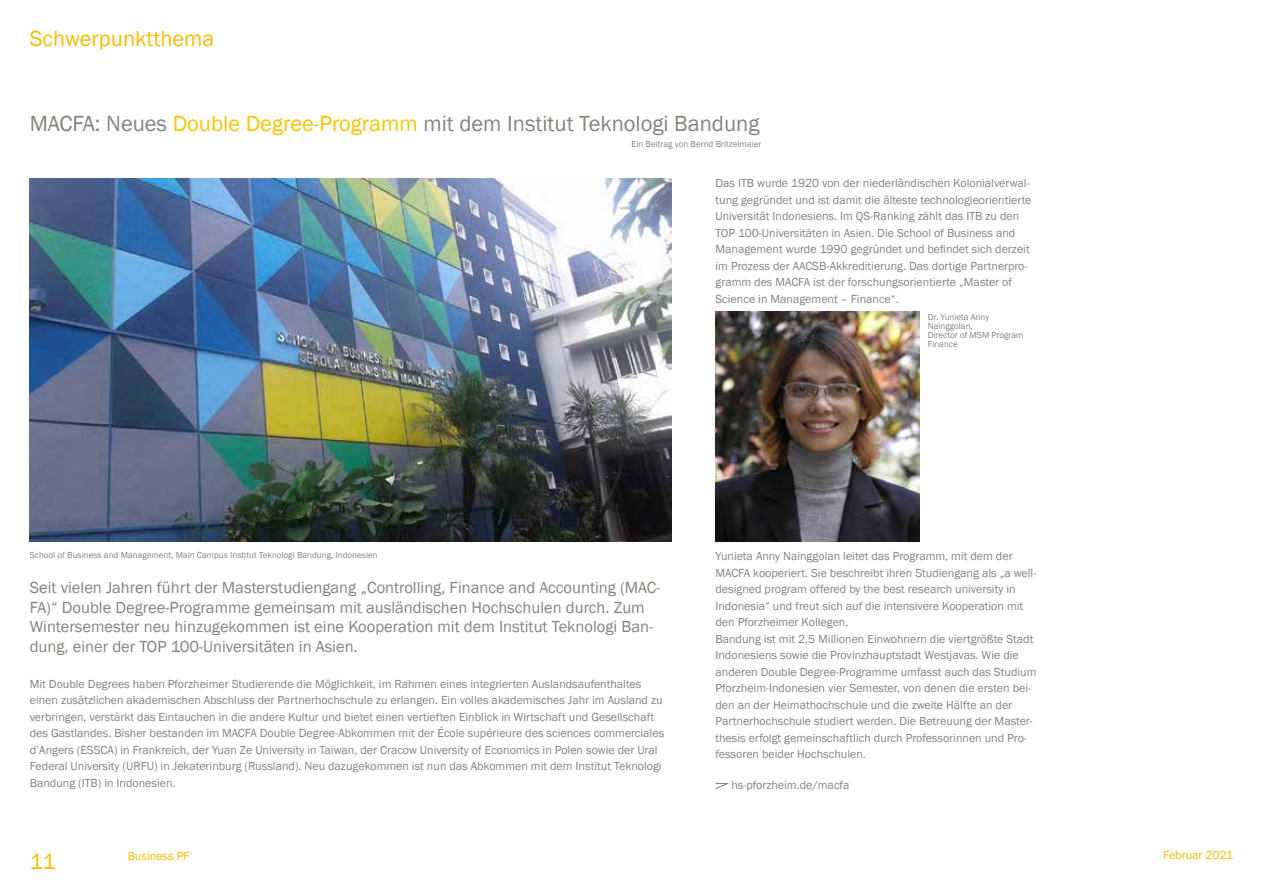
<style>
.page{position:relative;width:1263px;height:893px;background:#fff}
.page>*{position:absolute;margin:0;border:0;box-sizing:border-box;transform-origin:0 0}
.t1{font:22.5px "Franklin Gothic";color:#86827c}
.t2{font:22.5px "Franklin Gothic";color:#fbba00}
.t3{font:16.5px/19.5px "Franklin Gothic";color:#86827c}
.t4{font:12px/16.5px "Franklin Gothic";color:#86827c}
.t5{font:12px "Franklin Gothic";color:#fbba00}
.t6{font:9px/9px "Franklin Gothic";color:#86827c}
.s1{color:#fdc300}
</style>
<div class="page">
<img style="left:30px;top:179px;width:642px;height:363px">
<img style="left:715px;top:312px;width:204px;height:230px">
<svg style="left:715px;top:783px;width:13px;height:6px"></svg>
<h1 class="t2" style="left:30px;top:24px;width:186px">Schwerpunktthema</h1>
<h1 class="t1" style="left:30px;top:109px;width:731px">MACFA: Neues <span class="s1">Double Degree-Programm</span> mit dem Institut Teknologi Bandung</h1>
<p class="t6" style="left:631px;top:140px;width:131px">Ein Beitrag von Bernd Britzelmaier</p>
<p class="t4" style="left:715px;top:175px;width:317px">Das ITB wurde 1920 von der niederländischen Kolonialverwal&shy;tung gegründet und ist damit die älteste technologieorientierte Universität Indonesiens. Im QS-Ranking zählt das ITB zu den TOP 100-Universitäten in Asien. Die School of Business and Management wurde 1990 gegründet und befindet sich derzeit im Prozess der AACSB-Akkreditierung. Das dortige Partnerpro&shy;gramm des MACFA ist der forschungsorientierte „Master of Science in Management – Finance“.</p>
<p class="t6" style="left:928px;top:313px;width:97px">Dr. Yunieta Anny<br>Nainggolan,<br>Director of MSM Program<br>Finance</p>
<p class="t6" style="left:30px;top:551px;width:349px">School of Business and Management, Main Campus Institut Teknologi Bandung, Indonesien</p>
<p class="t3" style="left:30px;top:578px;width:632px">Seit vielen Jahren führt der Masterstudiengang „Controlling, Finance and Accounting (MAC-FA)“ Double Degree-Programme gemeinsam mit ausländischen Hochschulen durch. Zum Wintersemester neu hinzugekommen ist eine Kooperation mit dem Institut Teknologi Ban&shy;dung, einer der TOP 100-Universitäten in Asien.</p>
<p class="t4" style="left:30px;top:676px;width:636px">Mit Double Degrees haben Pforzheimer Studierende die Möglichkeit, im Rahmen eines integrierten Auslandsaufenthaltes einen zusätzlichen akademischen Abschluss der Partnerhochschule zu erlangen. Ein volles akademisches Jahr im Ausland zu verbringen, verstärkt das Eintauchen in die andere Kultur und bietet einen vertieften Einblick in Wirtschaft und Gesellschaft des Gastlandes. Bisher bestanden im MACFA Double Degree-Abkommen mit der École supérieure des sciences commerciales d’Angers (ESSCA) in Frankreich, der Yuan Ze University in Taiwan, der Cracow University of Economics in Polen sowie der Ural Federal University (URFU) in Jekaterinburg (Russland). Neu dazugekommen ist nun das Abkommen mit dem Institut Teknologi Bandung (ITB) in Indonesien.</p>
<p class="t4" style="left:715px;top:548px;width:322px">Yunieta Anny Nainggolan leitet das Programm, mit dem der MACFA kooperiert. Sie beschreibt ihren Studiengang als „a well&shy;designed program offered by the best research university in Indonesia“ und freut sich auf die intensivere Kooperation mit den Pforzheimer Kollegen.<br>Bandung ist mit 2,5 Millionen Einwohnern die viertgrößte Stadt Indonesiens sowie die Provinzhauptstadt Westjavas. Wie die anderen Double Degree-Programme umfasst auch das Studium Pforzheim-Indonesien vier Semester, von denen die ersten bei&shy;den an der Heimathochschule und die zweite Hälfte an der Partnerhochschule studiert werden. Die Betreuung der Master&shy;thesis erfolgt gemeinschaftlich durch Professorinnen und Pro&shy;fessoren beider Hochschulen.</p>
<p class="t4" style="left:731px;top:777px;width:120px">hs-pforzheim.de/macfa</p>
<h1 class="t2" style="left:30px;top:847px;width:27px">11</h1>
<p class="t5" style="left:1163px;top:847px;width:72px">Februar 2021</p>
<p class="t5" style="left:128px;top:849px;width:63px">Business PF</p>
</div>
